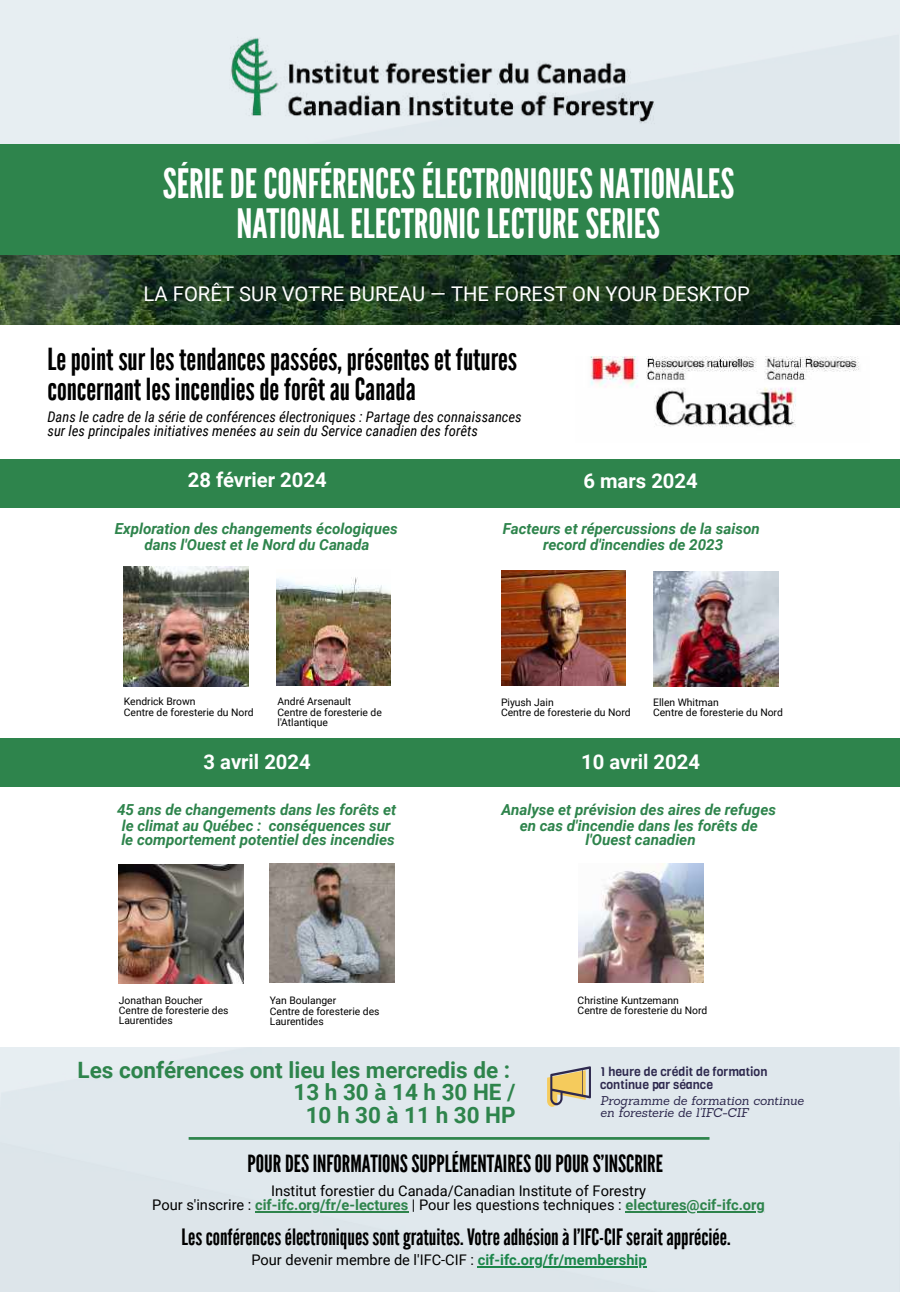
<style>
.page{position:relative;width:900px;height:1292px;background:#fff}
.page>*{position:absolute;margin:0;border:0;box-sizing:border-box;transform-origin:0 0}
.t1{font:40.5px/40.5px "League Gothic";color:#fff;text-align:center}
.t2{font:30.3px/30.3px "League Gothic";color:#000}
.t3{font:23.7px "League Gothic";color:#000}
.t4{font:22.5px "League Gothic";color:#000}
.t5{font:700 22.5px/22.5px "Roboto";color:#2e844c;text-align:right}
.t6{font:20.25px "Roboto";color:#fff}
.t7{font:700 20.25px "Roboto";color:#fff}
.t8{font:italic 700 15.15px/15.1px "Roboto";color:#2e844c;text-align:center}
.t9{font:14.7px/14.7px "Roboto";color:#000;text-align:center}
.t10{font:italic 14.7px/14.7px "Roboto Condensed";color:#000}
.t11{font:italic 12.3px/12.3px "Sanchez";letter-spacing:-.01em;color:#2e294e}
.t12{font:12.3px/12.3px "Viga";color:#2e294e}
.t13{font:10.35px/10.2px "Roboto";color:#000}
.s1{font-weight:700;color:#2e844c}
.s2{font-weight:700;color:#1b864a}
</style>
<div class="page">
<div style="left:0;top:0;width:900px;height:1291px;background:#e0e8ed"></div>
<img style="left:0;top:254px;width:900px;height:71px">
<div style="left:0;top:144px;width:900px;height:110px;background:#2e844c"></div>
<div style="left:0;top:325px;width:900px;height:721px;background:#fff"></div>
<div style="left:0;top:459px;width:900px;height:48px;background:#2e844c"></div>
<div style="left:0;top:738px;width:900px;height:48px;background:#2e844c"></div>
<img style="left:653px;top:571px;width:125px;height:115px">
<img style="left:501px;top:570px;width:125px;height:115px">
<img style="left:277px;top:577px;width:113px;height:108px">
<img style="left:124px;top:567px;width:125px;height:119px">
<img style="left:119px;top:864px;width:125px;height:119px">
<img style="left:270px;top:863px;width:125px;height:119px">
<img style="left:578px;top:863px;width:125px;height:119px">
<img style="left:231px;top:38px;width:424px;height:85px">
<img style="left:590px;top:356px;width:269px;height:71px">
<hr style="left:189px;top:1136px;width:521px;height:3px;background:#2e844c">
<hr style="left:255px;top:1211px;width:153px;height:1px;background:#2e844c">
<hr style="left:626px;top:1211px;width:139px;height:1px;background:#2e844c">
<hr style="left:478px;top:1266px;width:169px;height:1px;background:#1b864a">
<svg style="left:547px;top:1066px;width:44px;height:40px"></svg>
<h1 class="t1" style="left:163px;top:164px;width:573px">SÉRIE DE CONFÉRENCES ÉLECTRONIQUES NATIONALES<br>NATIONAL ELECTRONIC LECTURE SERIES</h1>
<h3 class="t6" style="left:144px;top:282px;width:608px">LA FORÊT SUR VOTRE BUREAU — THE FOREST ON YOUR DESKTOP</h3>
<h2 class="t2" style="left:47px;top:344px;width:471px">Le point sur les tendances passées, présentes et futures concernant les incendies de forêt au Canada</h2>
<p class="t10" style="left:47px;top:409px;width:476px">Dans le cadre de la série de conférences électroniques : Partage des connaissances sur les principales initiatives menées au sein du Service canadien des forêts</p>
<h3 class="t7" style="left:188px;top:468px;width:140px">28 février 2024</h3>
<p class="t8" style="left:115px;top:520px;width:284px;line-height:15.8px">Exploration des changements écologiques dans l'Ouest et le Nord du Canada</p>
<h3 class="t7" style="left:583px;top:469px;width:116px">6 mars 2024</h3>
<p class="t8" style="left:503px;top:520px;width:258px;line-height:15.8px">Facteurs et répercussions de la saison record d'incendies de 2023</p>
<p class="t13" style="left:124px;top:696px;width:131px">Kendrick Brown<br>Centre de foresterie du Nord</p>
<p class="t13" style="left:278px;top:696px;width:106px">André Arsenault<br>Centre de foresterie de l'Atlantique</p>
<p class="t13" style="left:501px;top:697px;width:131px">Piyush Jain<br>Centre de foresterie du Nord</p>
<p class="t13" style="left:653px;top:697px;width:131px">Ellen Whitman<br>Centre de foresterie du Nord</p>
<h3 class="t7" style="left:204px;top:750px;width:109px">3 avril 2024</h3>
<h3 class="t7" style="left:581px;top:749px;width:120px">10 avril 2024</h3>
<p class="t8" style="left:117px;top:802px;width:281px;text-align:left">45 ans de changements dans les forêts et le climat au Québec : conséquences sur le comportement potentiel des incendies</p>
<p class="t8" style="left:501px;top:802px;width:276px">Analyse et prévision des aires de refuges en cas d'incendie dans les forêts de l'Ouest canadien</p>
<p class="t13" style="left:119px;top:995px;width:111px">Jonathan Boucher<br>Centre de foresterie des<br>Laurentides</p>
<p class="t13" style="left:270px;top:995px;width:111px">Yan Boulanger<br>Centre de foresterie des<br>Laurentides</p>
<p class="t13" style="left:578px;top:995px;width:131px">Christine Kuntzemann<br>Centre de foresterie du Nord</p>
<h3 class="t5" style="left:78px;top:1058px;width:440px">Les conférences ont lieu les mercredis de :<br>13 h 30 à 14 h 30 HE /<br>10 h 30 à 11 h 30 HP</h3>
<p class="t12" style="left:600px;top:1065px;width:169px">1 heure de crédit de formation continue par séance</p>
<p class="t11" style="left:600px;top:1093px;width:205px">Programme de formation continue en foresterie de l'IFC-CIF</p>
<h3 class="t3" style="left:248px;top:1149px;width:417px">POUR DES INFORMATIONS SUPPLÉMENTAIRES OU POUR S'INSCRIRE</h3>
<p class="t9" style="left:152px;top:1183px;width:614px">Institut forestier du Canada/Canadian Institute of Forestry<br>Pour s'inscrire : <span class="s1">cif-ifc.org/fr/e-lectures</span> | Pour les questions techniques : <span class="s1">electures@cif-ifc.org</span></p>
<h3 class="t4" style="left:182px;top:1224px;width:551px">Les conférences électroniques sont gratuites. Votre adhésion à l'IFC-CIF serait appréciée.</h3>
<p class="t9" style="left:251px;top:1252px;width:397px">Pour devenir membre de l'IFC-CIF : <span class="s2">cif-ifc.org/fr/membership</span></p>
</div>
